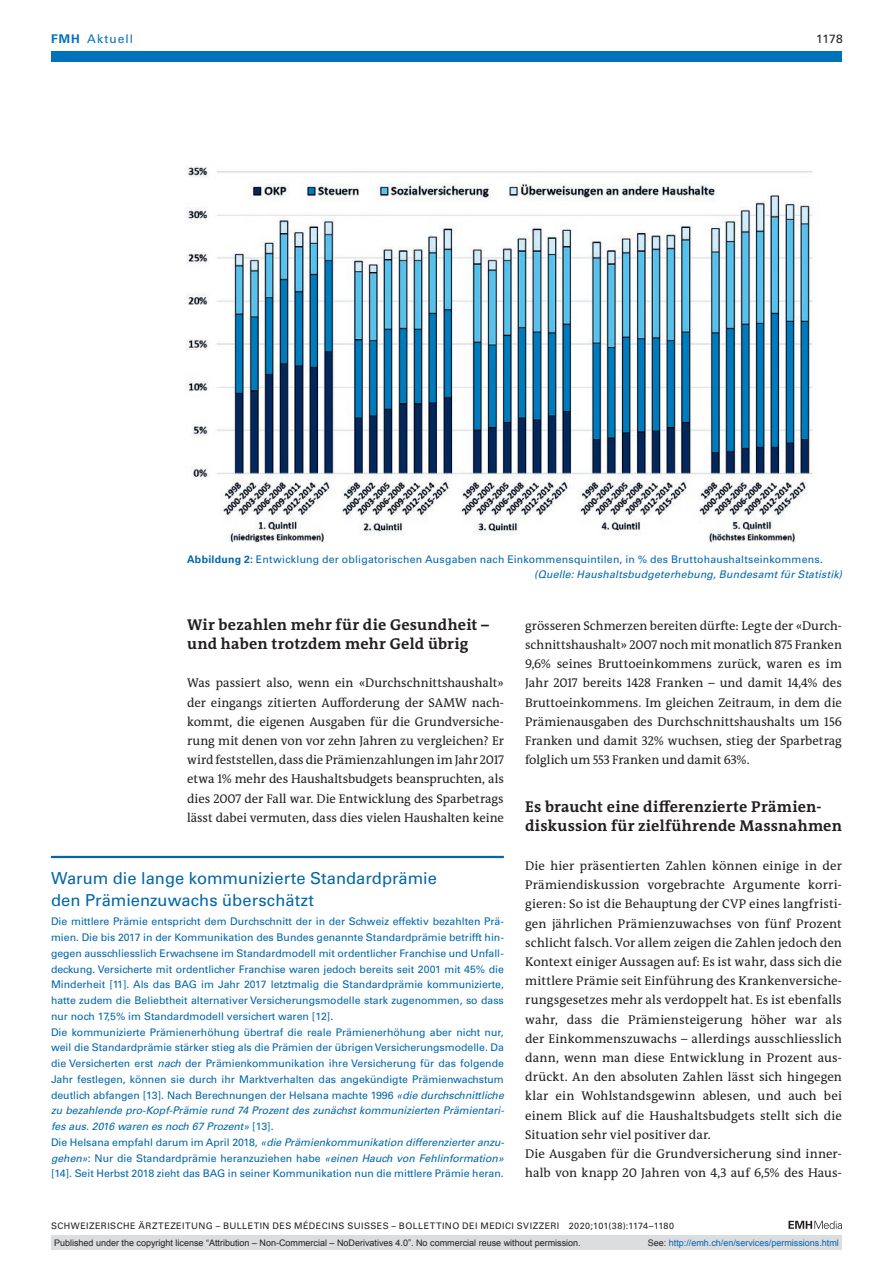
<style>
.page{position:relative;width:893px;height:1263px;background:#fff}
.page>*{position:absolute;margin:0;border:0;box-sizing:border-box;transform-origin:0 0}
.boxed-title-line{font:16.5px/22.5px "Univers LT Std";color:#0067aa}
.section-h1{font:700 15.75px/19.2px "The Antiqua B W7";letter-spacing:.015em;color:#231f20}
.section-pn{font:12.75px/19.2px "The Antiqua B W5 Plain";color:#231f20;text-align:justify}
.t1{font:12px "Univers LT Std";letter-spacing:.085em;color:#0072bc}
.t2{font:12px "Univers LT Std";color:#231f20}
.boxed-text{font:10.5px/15.8px "Univers LT Std";color:#0067aa;text-align:justify}
.fig-caption{font:10.5px "Univers LT Std";letter-spacing:.02em;color:#0067aa}
.fig-caption-2{font:italic 10.5px "Univers LT Std";letter-spacing:.02em;color:#0067aa}
.t3{font:9px "Arial";color:#231f20}
.t4{font:9px "Univers LT Std";letter-spacing:.05em;color:#231f20}
.t5{font:9px "Arial";color:#0066b3}
.s1{font-weight:700}
.s2{font-style:italic}
.s3{color:#231f20}
</style>
<div class="page">
<svg style="left:788px;top:1221px;width:54px;height:8px"></svg>
<div style="left:51px;top:51px;width:791px;height:11px;background:#0072bc"></div>
<img style="left:186px;top:167px;width:627px;height:376px">
<hr style="left:51px;top:856px;width:453px;height:2px;background:#0067aa">
<div style="left:51px;top:1235px;width:791px;height:15px;background:#dcdddf"></div>
<p class="t1" style="left:51px;top:31px;width:83px"><span class="s1">FMH</span> Aktuell</p>
<p class="t2" style="left:816px;top:31px;width:28px">1178</p>
<p class="fig-caption" style="left:187px;top:553px;width:637px"><span class="s1">Abbildung 2:</span> Entwicklung der obligatorischen Ausgaben nach Einkommensquintilen, in % des Bruttohaushaltseinkommens.</p>
<p class="fig-caption-2" style="left:534px;top:568px;width:309px">(Quelle: Haushaltsbudgeterhebung, Bundesamt für Statistik)</p>
<p class="section-h1" style="left:187px;top:615px;width:303px">Wir bezahlen mehr für die Gesundheit – und haben trotzdem mehr Geld übrig</p>
<p class="section-pn" style="left:187px;top:674px;width:318px">Was passiert also, wenn ein «Durchschnittshaushalt» der eingangs zitierten Aufforderung der SAMW nach&shy;kommt, die eigenen Ausgaben für die Grundversiche&shy;rung mit denen von vor zehn Jahren zu vergleichen? Er wird feststellen, dass die Prämienzahlungen im Jahr 2017 etwa 1% mehr des Haushaltsbudgets beanspruchten, als dies 2007 der Fall war. Die Entwicklung des Sparbetrags lässt dabei vermuten, dass dies vielen Haushalten keine</p>
<p class="boxed-title-line" style="left:51px;top:867px;width:387px">Warum die lange kommunizierte Standardprämie den Prämienzuwachs überschätzt</p>
<p class="boxed-text" style="left:51px;top:914px;width:454px">Die mittlere Prämie entspricht dem Durchschnitt der in der Schweiz effektiv bezahlten Prä&shy;mien. Die bis 2017 in der Kommunikation des Bundes genannte Standardprämie betrifft hin&shy;gegen ausschliesslich Erwachsene im Standardmodell mit ordentlicher Franchise und Unfall&shy;deckung. Versicherte mit ordentlicher Franchise waren jedoch bereits seit 2001 mit 45% die Minderheit [11]. Als das BAG im Jahr 2017 letztmalig die Standardprämie kommunizierte, hatte zudem die Beliebtheit alternativer Versicherungsmodelle stark zugenommen, so dass nur noch 17,5% im Standardmodell versichert waren [12].</p>
<p class="boxed-text" style="left:51px;top:1024px;width:455px">Die kommunizierte Prämienerhöhung übertraf die reale Prämienerhöhung aber nicht nur, weil die Standardprämie stärker stieg als die Prämien der übrigen Versicherungsmodelle. Da die Versicherten erst <span class="s2">nach</span> der Prämienkommunikation ihre Versicherung für das folgende Jahr festlegen, können sie durch ihr Marktverhalten das angekündigte Prämienwachstum deutlich abfangen [13]. Nach Berechnungen der Helsana machte 1996 <span class="s2">«die durchschnittliche zu bezahlende pro-Kopf-Prämie rund 74 Prozent des zunächst kommunizierten Prämientari&shy;fes aus. 2016 waren es noch 67 Prozent»</span> [13].</p>
<p class="boxed-text" style="left:51px;top:1134px;width:455px">Die Helsana empfahl darum im April 2018, <span class="s2">«die Prämienkommunikation differenzierter anzu&shy;gehen»</span>: Nur die Standardprämie heranzuziehen habe <span class="s2">«einen Hauch von Fehlinformation» </span>[14]. Seit Herbst 2018 zieht das BAG in seiner Kommunikation nun die mittlere Prämie heran.</p>
<p class="section-pn" style="left:525px;top:616px;width:318px">grösseren Schmerzen bereiten dürfte: Legte der «Durch&shy;schnittshaushalt» 2007 noch mit monatlich 875 Franken 9,6% seines Bruttoeinkommens zurück, waren es im Jahr 2017 bereits 1428 Franken – und damit 14,4% des Bruttoeinkommens. Im gleichen Zeitraum, in dem die Prämienausgaben des Durchschnittshaushalts um 156<br>Franken und damit 32% wuchsen, stieg der Sparbetrag folglich um 553 Franken und damit 63%.</p>
<p class="section-h1" style="left:525px;top:797px;width:318px">Es braucht eine differenzierte Prämien&shy;diskussion für zielführende Massnahmen</p>
<p class="section-pn" style="left:525px;top:856px;width:318px">Die hier präsentierten Zahlen können einige in der Prämiendiskussion vorgebrachte Argumente korri&shy;gieren: So ist die Behauptung der CVP eines langfristi&shy;gen jährlichen Prämienzuwachses von fünf Prozent schlicht falsch. Vor allem zeigen die Zahlen jedoch den Kontext einiger Aussagen auf: Es ist wahr, dass sich die mittlere Prämie seit Einführung des Krankenversiche&shy;rungsgesetzes mehr als verdoppelt hat. Es ist ebenfalls wahr, dass die Prämiensteigerung höher war als der Einkommenszuwachs – allerdings ausschliesslich dann, wenn man diese Entwicklung in Prozent aus&shy;drückt. An den absoluten Zahlen lässt sich hingegen klar ein Wohlstandsgewinn ablesen, und auch bei einem Blick auf die Haushaltsbudgets stellt sich die Situation sehr viel positiver dar.</p>
<p class="section-pn" style="left:525px;top:1144px;width:318px">Die Ausgaben für die Grundversicherung sind inner&shy;halb von knapp 20 Jahren von 4,3 auf 6,5% des Haus-</p>
<p class="t4" style="left:51px;top:1220px;width:625px">SCHWEIZERISCHE ÄRZTEZEITUNG – BULLETIN DES MÉDECINS SUISSES – BOLLETTINO DEI MEDICI SVIZZERI 2020;101(38):1174–1180</p>
<p class="t3" style="left:54px;top:1237px;width:528px">Published under the copyright license “Attribution – Non-Commercial – NoDerivatives 4.0”. No commercial reuse without permission.</p>
<p class="t5" style="left:648px;top:1237px;width:193px"><span class="s3">See:</span> http://emh.ch/en/services/permissions.html</p>
</div>
